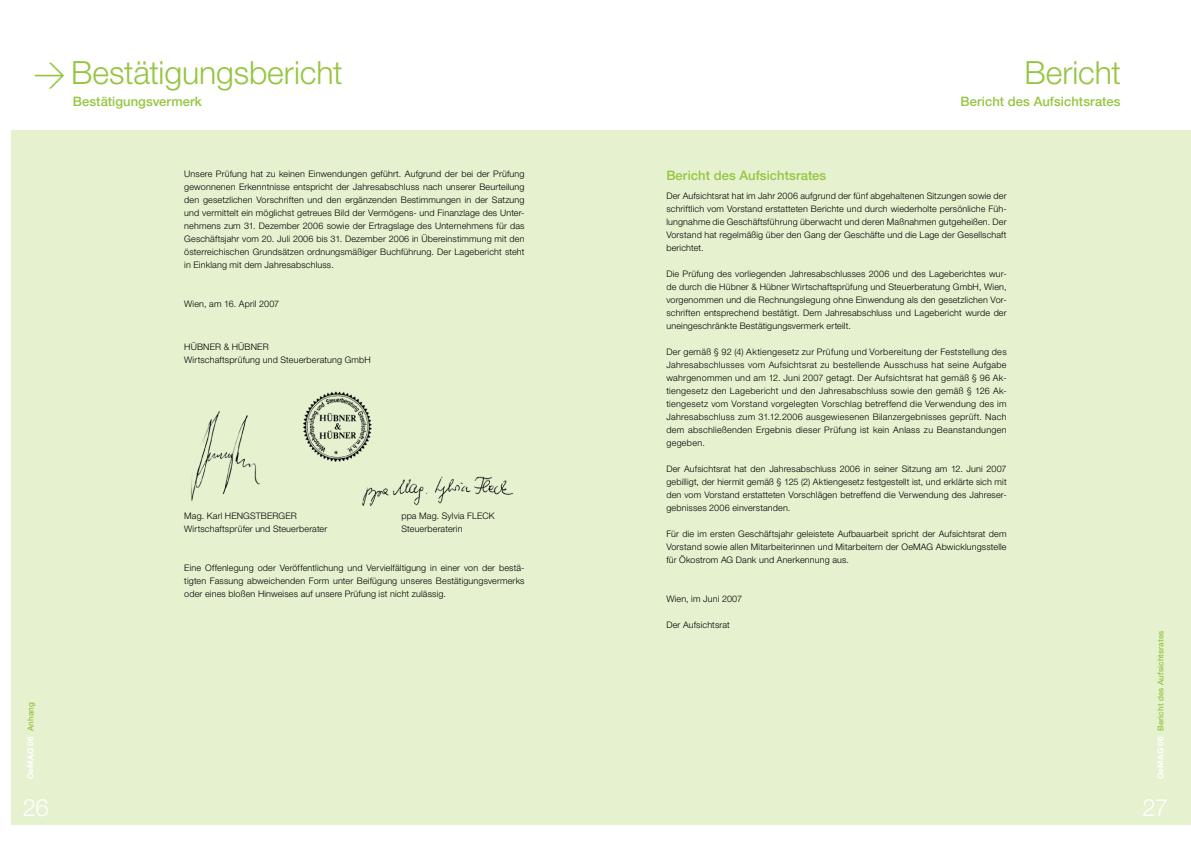
<style>
.page{position:relative;width:1191px;height:842px;background:#fff}
.page>*{position:absolute;margin:0;border:0;box-sizing:border-box;transform-origin:0 0}
.t1{font:300 32px "Helvetica Neue";letter-spacing:-.005em;color:#95c540}
.t2{font:300 24px "Helvetica Neue";color:#fff}
.t3{font:500 13px "Helvetica Neue";letter-spacing:.005em;color:#95c540}
.t4{font:300 9px/13px "Helvetica Neue";letter-spacing:.015em;color:#000;text-align:justify}
.t5{font:700 8.3px "Helvetica Neue";letter-spacing:.025em;color:#fff}
.t6{font:500 8px "Helvetica Neue";letter-spacing:.02em;color:#95c540}
.s1{font-family:"DIN"}
.s2{font-weight:500;font-size:8px;color:#95c540}
.s3{font-weight:700;font-size:8.3px;color:#fff}
</style>
<div class="page">
<div style="left:11px;top:130px;width:584px;height:695px;background:#e5f1cf"></div>
<div style="left:595px;top:130px;width:596px;height:695px;background:#e5f1cf"></div>
<img style="left:362px;top:476px;width:151px;height:31px">
<img style="left:191px;top:411px;width:69px;height:90px">
<img style="left:303px;top:391px;width:69px;height:70px">
<h1 class="t1" style="left:33px;top:53px;width:311px"><span class="s1">&gt;</span> Bestätigungsbericht</h1>
<h3 class="t3" style="left:73px;top:93px;width:131px">Bestätigungsvermerk</h3>
<p class="t4" style="left:184px;top:167px;width:342px">Unsere Prüfung hat zu keinen Einwendungen geführt. Aufgrund der bei der Prüfung gewonnenen Erkenntnisse entspricht der Jahresabschluss nach unserer Beurteilung den gesetzlichen Vorschriften und den ergänzenden Bestimmungen in der Satzung und vermittelt ein möglichst getreues Bild der Vermögens- und Finanzlage des Unter&shy;nehmens zum 31. Dezember 2006 sowie der Ertragslage des Unternehmens für das Geschäftsjahr vom 20. Juli 2006 bis 31. Dezember 2006 in Übereinstimmung mit den österreichischen Grundsätzen ordnungsmäßiger Buchführung. Der Lagebericht steht in Einklang mit dem Jahresabschluss.</p>
<p class="t4" style="left:184px;top:297px;width:96px">Wien, am 16. April 2007</p>
<p class="t4" style="left:184px;top:340px;width:188px">HÜBNER &amp; HÜBNER<br>Wirtschaftsprüfung und Steuerberatung GmbH</p>
<p class="t5" style="left:25px;top:779px;width:79px;rotate:-90deg">OeMAG 06 <span class="s2">Anhang</span></p>
<h2 class="t2" style="left:23px;top:793px;width:28px">26</h2>
<p class="t4" style="left:184px;top:509px;width:114px">Mag. Karl HENGSTBERGER</p>
<p class="t4" style="left:401px;top:509px;width:95px">ppa Mag. Sylvia FLECK</p>
<p class="t4" style="left:184px;top:522px;width:144px">Wirtschaftsprüfer und Steuerberater</p>
<p class="t4" style="left:401px;top:522px;width:63px">Steuerberaterin</p>
<p class="t4" style="left:184px;top:561px;width:342px">Eine Offenlegung oder Veröffentlichung und Vervielfältigung in einer von der bestä&shy;tigten Fassung abweichenden Form unter Beifügung unseres Bestätigungsvermerks oder eines bloßen Hinweises auf unsere Prüfung ist nicht zulässig.</p>
<h1 class="t1" style="left:1024px;top:53px;width:98px">Bericht</h1>
<h3 class="t3" style="left:960px;top:93px;width:161px">Bericht des Aufsichtsrates</h3>
<h3 class="t3" style="left:666px;top:168px;width:161px">Bericht des Aufsichtsrates</h3>
<p class="t4" style="left:666px;top:189px;width:342px">Der Aufsichtsrat hat im Jahr 2006 aufgrund der fünf abgehaltenen Sitzungen sowie der schriftlich vom Vorstand erstatteten Berichte und durch wiederholte persönliche Füh&shy;lungnahme die Geschäftsführung überwacht und deren Maßnahmen gutgeheißen. Der Vorstand hat regelmäßig über den Gang der Geschäfte und die Lage der Gesellschaft berichtet.</p>
<p class="t4" style="left:666px;top:267px;width:342px">Die Prüfung des vorliegenden Jahresabschlusses 2006 und des Lageberichtes wur&shy;de durch die Hübner &amp; Hübner Wirtschaftsprüfung und Steuerberatung GmbH, Wien, vorgenommen und die Rechnungslegung ohne Einwendung als den gesetzlichen Vor&shy;schriften entsprechend bestätigt. Dem Jahresabschluss und Lagebericht wurde der uneingeschränkte Bestätigungsvermerk erteilt.</p>
<p class="t4" style="left:666px;top:345px;width:342px">Der gemäß § 92 (4) Aktiengesetz zur Prüfung und Vorbereitung der Feststellung des Jahresabschlusses vom Aufsichtsrat zu bestellende Ausschuss hat seine Aufgabe wahrgenommen und am 12. Juni 2007 getagt. Der Aufsichtsrat hat gemäß § 96 Ak&shy;tiengesetz den Lagebericht und den Jahresabschluss sowie den gemäß § 126 Ak&shy;tiengesetz vom Vorstand vorgelegten Vorschlag betreffend die Verwendung des im Jahresabschluss zum 31.12.2006 ausgewiesenen Bilanzergebnisses geprüft. Nach dem abschließenden Ergebnis dieser Prüfung ist kein Anlass zu Beanstandungen gegeben.</p>
<p class="t4" style="left:666px;top:462px;width:342px">Der Aufsichtsrat hat den Jahresabschluss 2006 in seiner Sitzung am 12. Juni 2007 gebilligt, der hiermit gemäß § 125 (2) Aktiengesetz festgestellt ist, und erklärte sich mit den vom Vorstand erstatteten Vorschlägen betreffend die Verwendung des Jahreser&shy;gebnisses 2006 einverstanden.</p>
<p class="t4" style="left:666px;top:527px;width:342px">Für die im ersten Geschäftsjahr geleistete Aufbauarbeit spricht der Aufsichtsrat dem Vorstand sowie allen Mitarbeiterinnen und Mitarbeitern der OeMAG Abwicklungsstelle für Ökostrom AG Dank und Anerkennung aus.</p>
<p class="t4" style="left:666px;top:592px;width:77px">Wien, im Juni 2007</p>
<p class="t4" style="left:666px;top:618px;width:65px">Der Aufsichtsrat</p>
<p class="t6" style="left:1155px;top:779px;width:150px;rotate:-90deg"><span class="s3">OeMAG 06</span> Bericht des Aufsichtsrates</p>
<h2 class="t2" style="left:1142px;top:793px;width:27px">27</h2>
</div>
